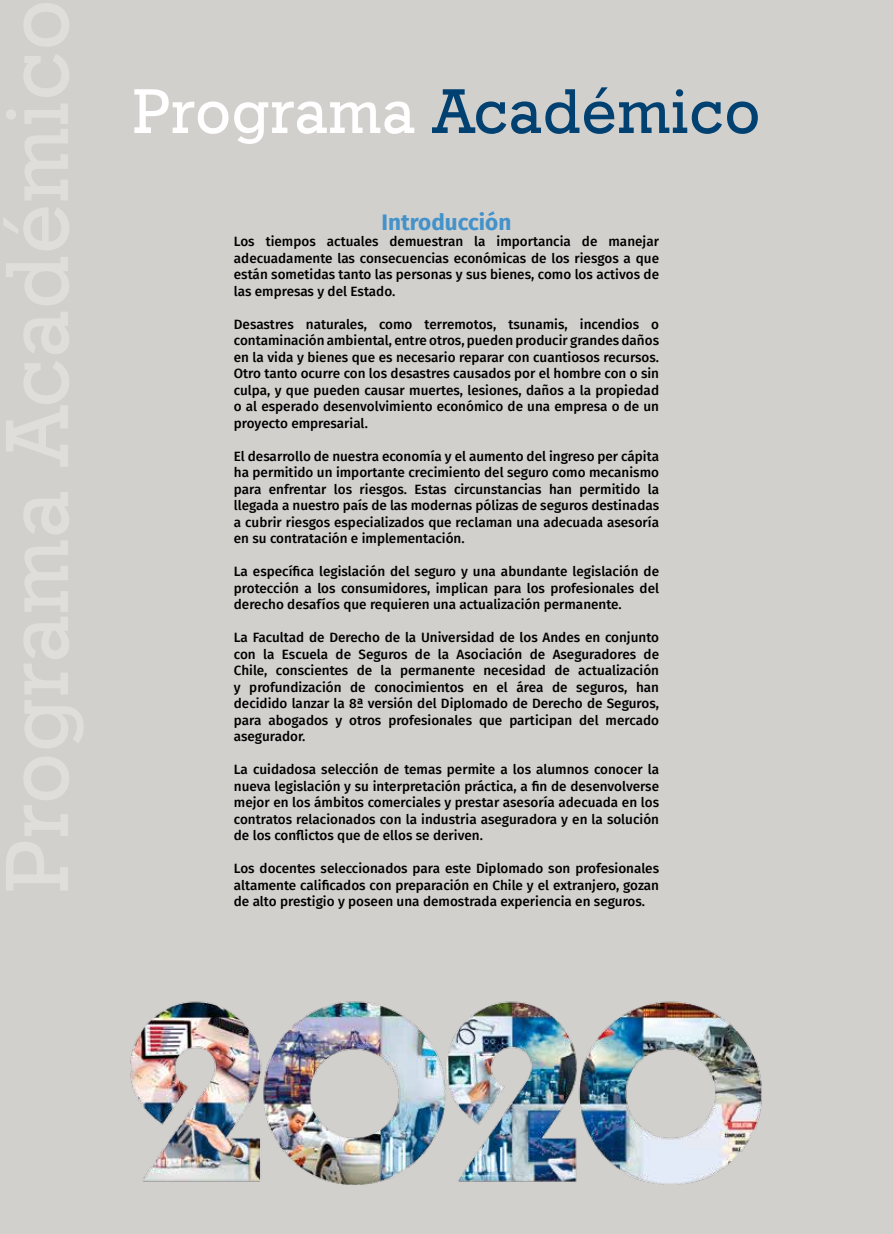
<style>
.page{position:relative;width:893px;height:1234px;background:#fff}
.page>*{position:absolute;margin:0;border:0;box-sizing:border-box;transform-origin:0 0}
.t1{font:63px "Geometric Slab 712 BT Medium A";letter-spacing:.025em;color:#004171}
.t2{font:700 22.5px "Fira Sans";color:#4392ca}
.t3{font:500 13.5px/16.5px "Fira Sans";color:#000;text-align:justify}
.s1{color:#fff}
</style>
<div class="page">
<div style="left:0;top:0;width:893px;height:1233px;background:#d2d0cd"></div>
<img style="left:130px;top:1001px;width:632px;height:184px">
<h1 class="t1" style="left:133px;top:72px;width:628px"><span class="s1">Programa</span> Académico</h1>
<h2 class="t2" style="left:382px;top:203px;width:131px">Introducción</h2>
<p class="t3" style="left:234px;top:232px;width:427px">Los tiempos actuales demuestran la importancia de manejar adecuadamente las consecuencias económicas de los riesgos a que están sometidas tanto las personas y sus bienes, como los activos de las empresas y del Estado.</p>
<p class="t3" style="left:234px;top:315px;width:427px">Desastres naturales, como terremotos, tsunamis, incendios o contaminación ambiental, entre otros, pueden producir grandes daños en la vida y bienes que es necesario reparar con cuantiosos recursos.<br>Otro tanto ocurre con los desastres causados por el hombre con o sin culpa, y que pueden causar muertes, lesiones, daños a la propiedad o al esperado desenvolvimiento económico de una empresa o de un proyecto empresarial.</p>
<p class="t3" style="left:234px;top:447px;width:427px">El desarrollo de nuestra economía y el aumento del ingreso per cápita ha permitido un importante crecimiento del seguro como mecanismo para enfrentar los riesgos. Estas circunstancias han permitido la llegada a nuestro país de las modernas pólizas de seguros destinadas a cubrir riesgos especializados que reclaman una adecuada asesoría en su contratación e implementación.</p>
<p class="t3" style="left:234px;top:562px;width:427px">La específica legislación del seguro y una abundante legislación de protección a los consumidores, implican para los profesionales del derecho desafíos que requieren una actualización permanente.</p>
<p class="t3" style="left:234px;top:628px;width:427px">La Facultad de Derecho de la Universidad de los Andes en conjunto con la Escuela de Seguros de la Asociación de Aseguradores de Chile, conscientes de la permanente necesidad de actualización y profundización de conocimientos en el área de seguros, han decidido lanzar la 8ª versión del Diplomado de Derecho de Seguros, para abogados y otros profesionales que participan del mercado asegurador.</p>
<p class="t3" style="left:234px;top:760px;width:427px">La cuidadosa selección de temas permite a los alumnos conocer la nueva legislación y su interpretación práctica, a fin de desenvolverse mejor en los ámbitos comerciales y prestar asesoría adecuada en los contratos relacionados con la industria aseguradora y en la solución de los conflictos que de ellos se deriven.</p>
<p class="t3" style="left:234px;top:859px;width:427px">Los docentes seleccionados para este Diplomado son profesionales altamente calificados con preparación en Chile y el extranjero, gozan de alto prestigio y poseen una demostrada experiencia en seguros.</p>
</div>
